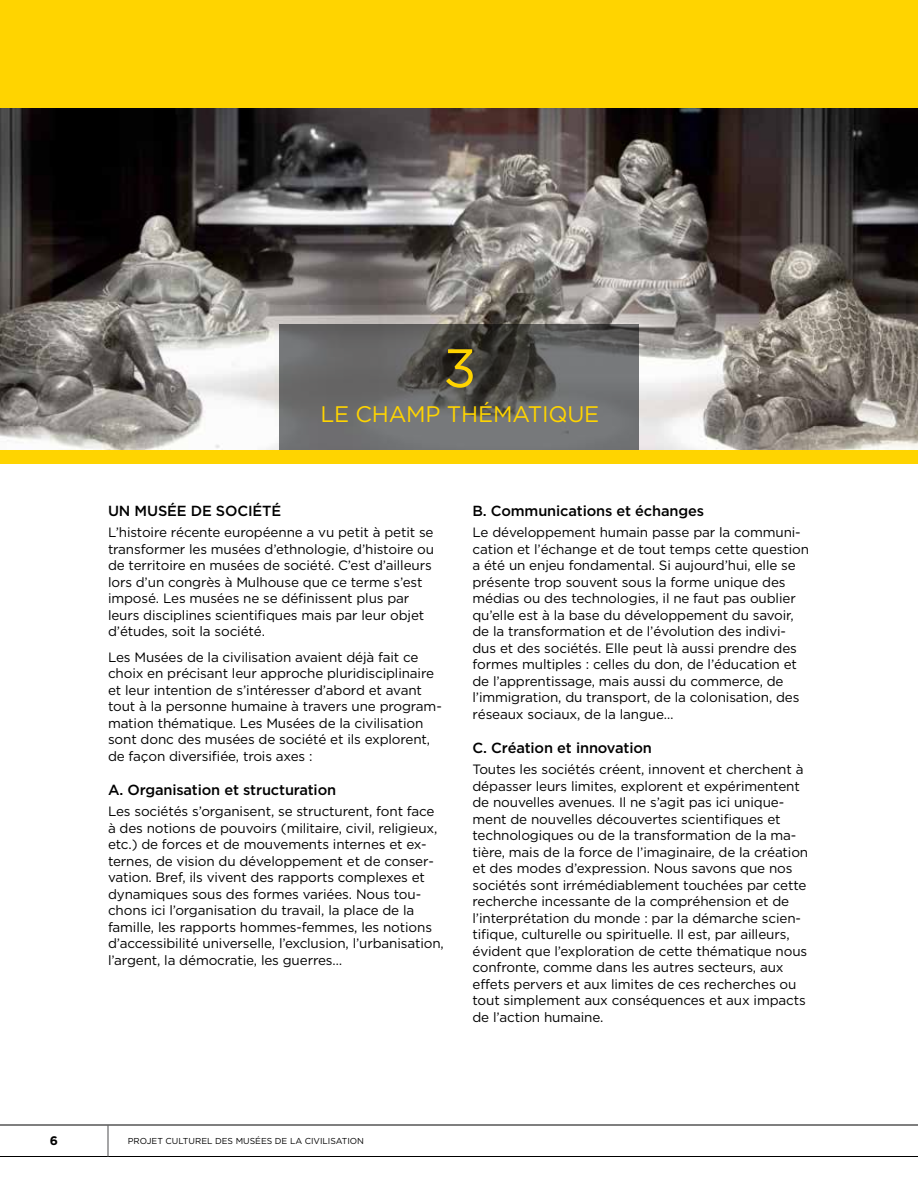
<style>
.page{position:relative;width:918px;height:1188px;background:#fff}
.page>*{position:absolute;margin:0;border:0;box-sizing:border-box;transform-origin:0 0}
.t1{font:54px "Gotham";color:#ffd400}
.t2{font:22.5px "Gotham";letter-spacing:-.01em;color:#ffd400}
.t3{font:500 14.7px "Gotham";letter-spacing:-.01em;color:#000}
.t4{font:13.5px/16.5px "Gotham";letter-spacing:-.01em;color:#000}
.t5{font:700 12.3px "Gotham";color:#000}
.t6{font:8.7px "Gotham";color:#000}
</style>
<div class="page">
<hr style="left:0;top:1125px;width:918px;height:1px;background:#000">
<hr style="left:0;top:1156px;width:918px;height:1px;background:#000">
<hr style="left:108px;top:1125px;width:1px;height:32px;background:#4d4d4f">
<div style="left:0;top:0;width:918px;height:464px;background:#ffd400"></div>
<img style="left:0;top:108px;width:918px;height:342px">
<svg style="left:279px;top:324px;width:360px;height:126px;background:#636363"></svg>
<h1 class="t1" style="left:443px;top:338px;width:35px">3</h1>
<h2 class="t2" style="left:320px;top:401px;width:280px">LE CHAMP THÉMATIQUE</h2>
<p class="t3" style="left:108px;top:503px;width:175px">UN MUSÉE DE SOCIÉTÉ</p>
<p class="t4" style="left:108px;top:524px;width:328px">L’histoire récente européenne a vu petit à petit se transformer les musées d’ethnologie, d’histoire ou de territoire en musées de société. C’est d’ailleurs lors d’un congrès à Mulhouse que ce terme s’est imposé. Les musées ne se définissent plus par leurs disciplines scientifiques mais par leur objet d’études, soit la société.</p>
<p class="t4" style="left:108px;top:648px;width:335px">Les Musées de la civilisation avaient déjà fait ce choix en précisant leur approche pluridisciplinaire et leur intention de s’intéresser d’abord et avant tout à la personne humaine à travers une program&shy;mation thématique. Les Musées de la civilisation sont donc des musées de société et ils explorent, de façon diversifiée, trois axes :</p>
<p class="t3" style="left:108px;top:782px;width:230px">A. Organisation et structuration</p>
<p class="t4" style="left:108px;top:803px;width:337px">Les sociétés s’organisent, se structurent, font face à des notions de pouvoirs (militaire, civil, religieux, etc.) de forces et de mouvements internes et ex&shy;ternes, de vision du développement et de conser&shy;vation. Bref, ils vivent des rapports complexes et dynamiques sous des formes variées. Nous tou&shy;chons ici l’organisation du travail, la place de la famille, les rapports hommes-femmes, les notions d’accessibilité universelle, l’exclusion, l’urbanisation, l’argent, la démocratie, les guerres…</p>
<p class="t3" style="left:472px;top:503px;width:233px">B. Communications et échanges</p>
<p class="t4" style="left:472px;top:524px;width:338px">Le développement humain passe par la communi&shy;cation et l’échange et de tout temps cette question a été un enjeu fondamental. Si aujourd’hui, elle se présente trop souvent sous la forme unique des médias ou des technologies, il ne faut pas oublier qu’elle est à la base du développement du savoir, de la transformation et de l’évolution des indivi&shy;dus et des sociétés. Elle peut là aussi prendre des formes multiples : celles du don, de l’éducation et de l’apprentissage, mais aussi du commerce, de l’immigration, du transport, de la colonisation, des réseaux sociaux, de la langue…</p>
<p class="t3" style="left:472px;top:740px;width:181px">C. Création et innovation</p>
<p class="t4" style="left:472px;top:761px;width:337px">Toutes les sociétés créent, innovent et cherchent à dépasser leurs limites, explorent et expérimentent de nouvelles avenues. Il ne s’agit pas ici unique&shy;ment de nouvelles découvertes scientifiques et technologiques ou de la transformation de la ma&shy;tière, mais de la force de l’imaginaire, de la création et des modes d’expression. Nous savons que nos sociétés sont irrémédiablement touchées par cette recherche incessante de la compréhension et de l’interprétation du monde : par la démarche scien&shy;tifique, culturelle ou spirituelle. Il est, par ailleurs, évident que l’exploration de cette thématique nous confronte, comme dans les autres secteurs, aux effets pervers et aux limites de ces recherches ou tout simplement aux conséquences et aux impacts de l’action humaine.</p>
<p class="t5" style="left:50px;top:1133px;width:10px">6</p>
<p class="t6" style="left:128px;top:1136px;width:238px">PROJET CULTUREL DES MUSÉES DE LA CIVILISATION</p>
</div>
